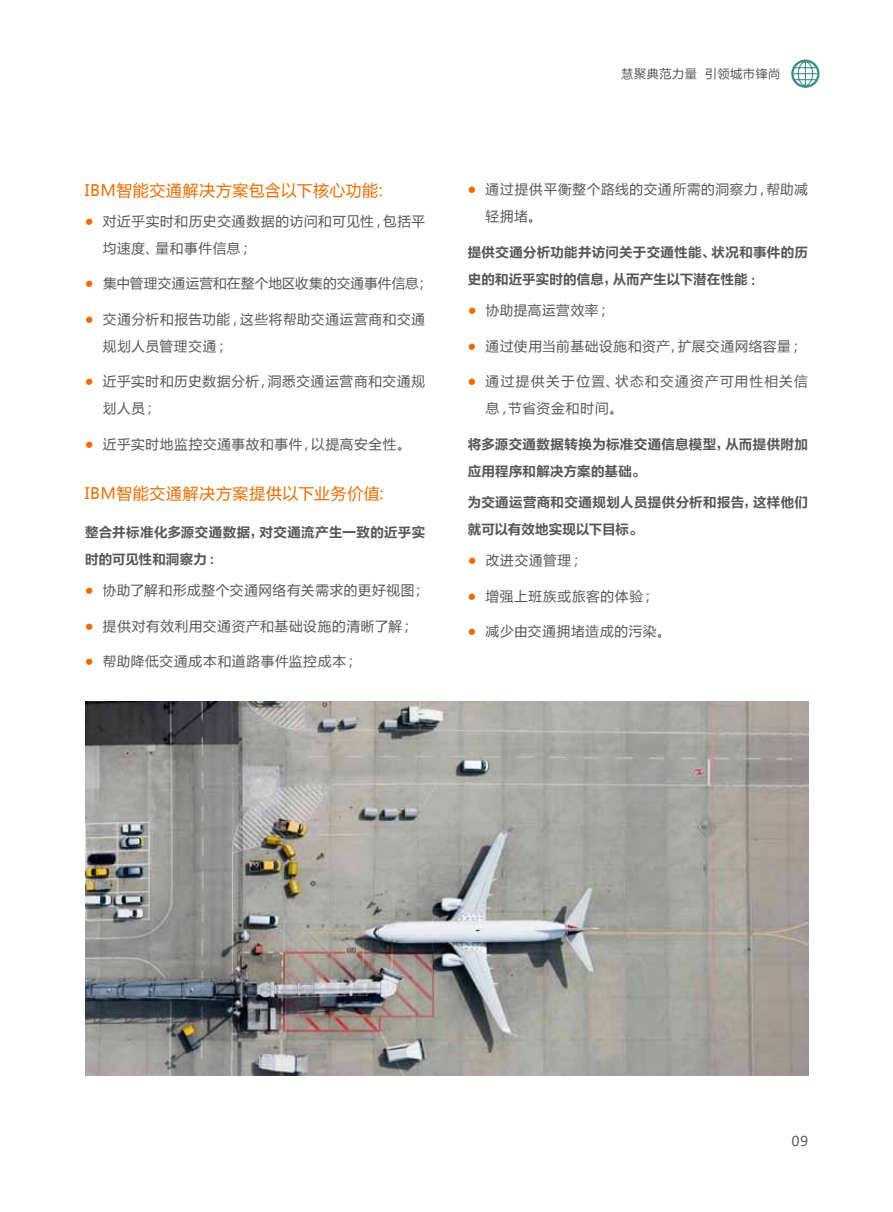
<style>
.page{position:relative;width:893px;height:1212px;background:#fff}
.page>*{position:absolute;margin:0;border:0;box-sizing:border-box;transform-origin:0 0}
.t1{font:15.75px "Microsoft Ya Hei";color:#ed6c00}
.t2{font:13.5px/27px "Microsoft Ya Hei";letter-spacing:.065em;color:#595757}
.t3{font:13.5px/27px "FZLTCHJW GB1 0";letter-spacing:.015em;color:#595757}
.t4{font:12px "Microsoft Ya Hei";color:#595757}
.s1{color:#ed6c00}
.s2{font-family:"Lubalin Graph";font-weight:600;font-size:14.1px}
</style>
<div class="page">
<svg style="left:791px;top:60px;width:28px;height:28px"></svg>
<img style="left:85px;top:702px;width:724px;height:374px">
<p class="t1" style="left:85px;top:180px;width:299px">IBM智能交通解决方案包含以下核心功能:</p>
<p class="t2" style="left:103px;top:207px;width:324px;text-indent:-18px"><span class="s1">●</span> 对近乎实时和历史交通数据的访问和可见性，包括平均速度、量和事件信息；</p>
<p class="t2" style="left:85px;top:269px;width:345px"><span class="s1">●</span> 集中管理交通运营和在整个地区收集的交通事件信息；</p>
<p class="t2" style="left:103px;top:305px;width:324px;text-indent:-18px"><span class="s1">●</span> 交通分析和报告功能，这些将帮助交通运营商和交通规划人员管理交通；</p>
<p class="t2" style="left:103px;top:367px;width:324px;text-indent:-18px"><span class="s1">●</span> 近乎实时和历史数据分析，洞悉交通运营商和交通规划人员；</p>
<p class="t2" style="left:85px;top:430px;width:328px"><span class="s1">●</span> 近乎实时地监控交通事故和事件，以提高安全性。</p>
<p class="t1" style="left:85px;top:483px;width:300px">IBM智能交通解决方案提供以下业务价值:</p>
<p class="t3" style="left:85px;top:519px;width:342px">整合并标准化多源交通数据，对交通流产生一致的近乎实时的可见性和洞察力 <span class="s2">:</span></p>
<p class="t2" style="left:85px;top:576px;width:342px"><span class="s1">●</span> 协助了解和形成整个交通网络有关需求的更好视图；</p>
<p class="t2" style="left:85px;top:612px;width:331px"><span class="s1">●</span> 提供对有效利用交通资产和基础设施的清晰了解；</p>
<p class="t2" style="left:85px;top:647px;width:274px"><span class="s1">●</span> 帮助降低交通成本和道路事件监控成本；</p>
<p class="t4" style="left:621px;top:66px;width:161px">慧聚典范力量 引领城市锋尚</p>
<p class="t2" style="left:486px;top:176px;width:324px;text-indent:-18px"><span class="s1">●</span> 通过提供平衡整个路线的交通所需的洞察力，帮助减轻拥堵。</p>
<p class="t3" style="left:468px;top:239px;width:342px">提供交通分析功能并访问关于交通性能、状况和事件的历史的和近乎实时的信息，从而产生以下潜在性能 <span class="s2">:</span></p>
<p class="t2" style="left:468px;top:296px;width:144px"><span class="s1">●</span> 协助提高运营效率；</p>
<p class="t2" style="left:468px;top:332px;width:337px"><span class="s1">●</span> 通过使用当前基础设施和资产，扩展交通网络容量；</p>
<p class="t2" style="left:486px;top:367px;width:324px;text-indent:-18px"><span class="s1">●</span> 通过提供关于位置、状态和交通资产可用性相关信息，节省资金和时间。</p>
<p class="t3" style="left:468px;top:431px;width:342px">将多源交通数据转换为标准交通信息模型，从而提供附加应用程序和解决方案的基础。</p>
<p class="t3" style="left:468px;top:489px;width:342px">为交通运营商和交通规划人员提供分析和报告，这样他们就可以有效地实现以下目标。</p>
<p class="t2" style="left:468px;top:546px;width:117px"><span class="s1">●</span> 改进交通管理；</p>
<p class="t2" style="left:468px;top:582px;width:189px"><span class="s1">●</span> 增强上班族或旅客的体验；</p>
<p class="t2" style="left:468px;top:617px;width:205px"><span class="s1">●</span> 减少由交通拥堵造成的污染。</p>
<p class="t2" style="left:791px;top:1127px;width:18px">09</p>
</div>
